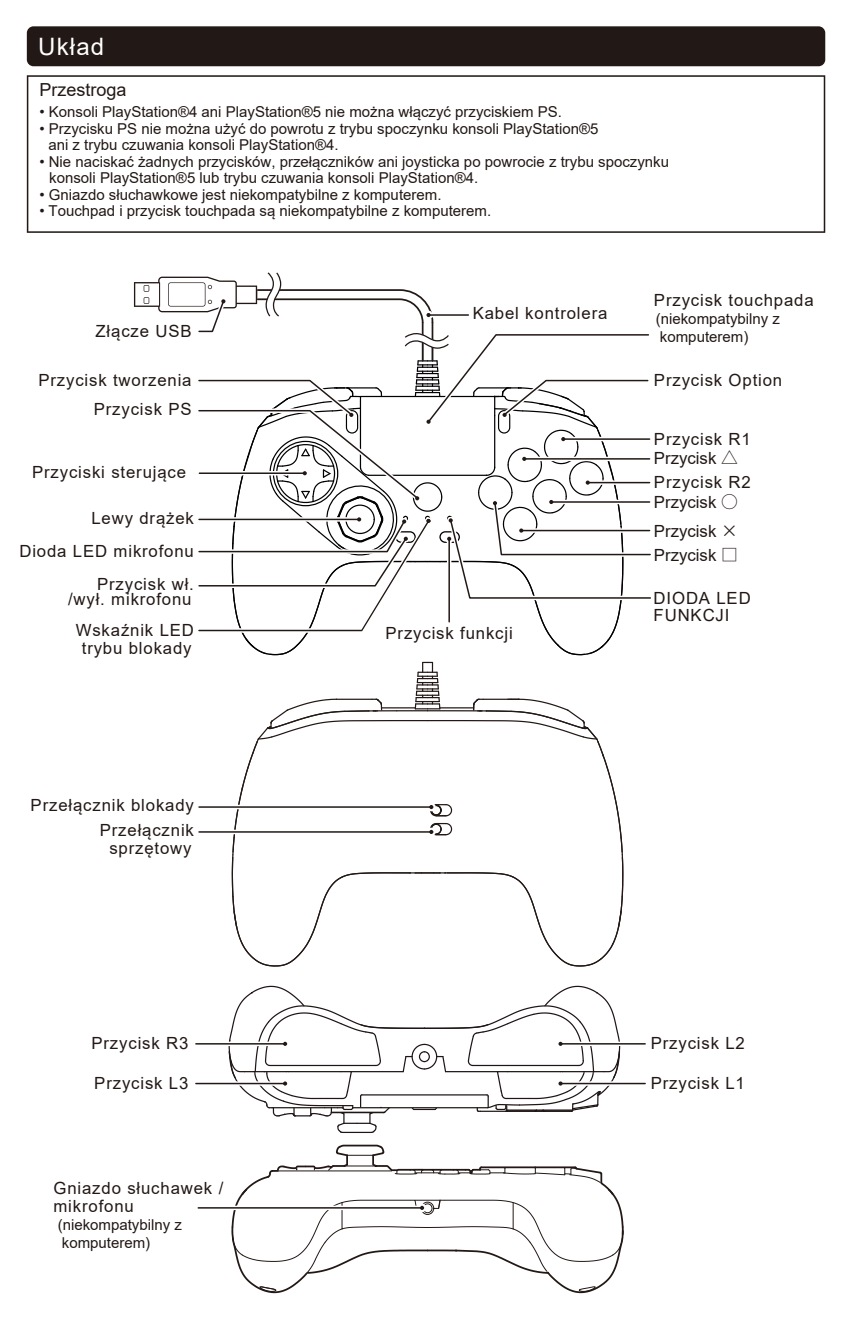
<style>
.page{position:relative;width:852px;height:1320px;background:#fff}
.page>*{position:absolute;margin:0;border:0;box-sizing:border-box;transform-origin:0 0}
.t1{font:24px "Arial";letter-spacing:.05em;color:#fff}
.t2{font:18px "Arial";color:#221815}
.t3{font:16.8px/24.9px "Arial";letter-spacing:.05em;color:#221815;text-align:right}
.t4{font:16.8px "Arial";color:#221815}
.t5{font:15px/18px "Arial";color:#221815}
.s1{font-family:"Koz Go Pr 6 N"}
</style>
<div class="page">
<div style="left:27px;top:26px;width:798px;height:40px;background:#221815;border-radius:7px"></div>
<svg style="left:196px;top:1044px;width:32px;height:1px"></svg>
<hr style="left:196px;top:1043px;width:89px;height:1px;background:#221815">
<svg style="left:621px;top:1044px;width:24px;height:1px"></svg>
<hr style="left:561px;top:1043px;width:84px;height:1px;background:#221815">
<svg style="left:621px;top:1084px;width:24px;height:1px"></svg>
<hr style="left:561px;top:1082px;width:84px;height:2px;background:#221815">
<svg style="left:196px;top:1084px;width:32px;height:1px"></svg>
<hr style="left:196px;top:1082px;width:89px;height:2px;background:#221815">
<svg style="left:228px;top:985px;width:393px;height:148px"></svg>
<svg style="left:197px;top:829px;width:236px;height:5px"></svg>
<hr style="left:198px;top:831px;width:234px;height:1px;background:#fff">
<svg style="left:231px;top:662px;width:393px;height:305px"></svg>
<svg style="left:198px;top:1208px;width:33px;height:1px"></svg>
<hr style="left:198px;top:1207px;width:224px;height:1px;background:#221815">
<svg style="left:231px;top:1144px;width:393px;height:150px"></svg>
<svg style="left:134px;top:272px;width:517px;height:384px"></svg>
<svg style="left:27px;top:75px;width:798px;height:158px"></svg>
<h1 class="t1" style="left:38px;top:30px;width:68px">Układ</h1>
<p class="t2" style="left:39px;top:77px;width:89px">Przestroga</p>
<p class="t5" style="left:39px;top:103px;width:524px">• Konsoli PlayStation®4 ani PlayStation®5 nie można włączyć przyciskiem PS.</p>
<p class="t5" style="left:48px;top:120px;width:552px;line-height:16.5px;text-indent:-9px">• Przycisku PS nie można użyć do powrotu z trybu spoczynku konsoli PlayStation®5 ani z trybu czuwania konsoli PlayStation®4.</p>
<p class="t5" style="left:49px;top:153px;width:621px;line-height:16.5px;text-indent:-10px">• Nie naciskać żadnych przycisków, przełączników ani joysticka po powrocie z trybu spoczynku konsoli PlayStation®5 lub trybu czuwania konsoli PlayStation®4.</p>
<p class="t5" style="left:39px;top:185px;width:404px">• Gniazdo słuchawkowe jest niekompatybilne z komputerem.</p>
<p class="t5" style="left:39px;top:202px;width:453px">• Touchpad i przycisk touchpada są niekompatybilne z komputerem.</p>
<p class="t3" style="left:96px;top:318px;width:98px">Złącze USB</p>
<p class="t3" style="left:39px;top:366px;width:155px;line-height:28.8px">Przycisk tworzenia<br>Przycisk PS</p>
<p class="t3" style="left:32px;top:459px;width:155px">Przyciski sterujące</p>
<p class="t3" style="left:91px;top:506px;width:104px">Lewy drążek</p>
<p class="t3" style="left:473px;top:301px;width:136px">Kabel kontrolera</p>
<p class="t3" style="left:654px;top:287px;width:161px">Przycisk touchpada</p>
<p class="t5" style="left:656px;top:309px;width:126px">(niekompatybilny z komputerem)</p>
<p class="t3" style="left:654px;top:368px;width:130px">Przycisk Option</p>
<p class="t3" style="left:654px;top:426px;width:98px">Przycisk R1</p>
<p class="t3" style="left:654px;top:447px;width:98px;line-height:23.4px;text-align:left">Przycisk <span class="s1">△<br></span>Przycisk R2</p>
<p class="t4" style="left:654px;top:490px;width:85px">Przycisk <span class="s1">○</span></p>
<p class="t4" style="left:654px;top:519px;width:85px">Przycisk <span class="s1">×</span></p>
<p class="t3" style="left:19px;top:535px;width:176px;line-height:32.4px">Dioda LED mikrofonu<br>Przycisk wł.</p>
<p class="t3" style="left:68px;top:586px;width:125px">/wył. mikrofonu</p>
<p class="t3" style="left:654px;top:589px;width:99px;line-height:17.1px;text-align:left">DIODA LED<br>FUNKCJI</p>
<p class="t4" style="left:654px;top:543px;width:85px">Przycisk <span class="s1">□</span></p>
<p class="t3" style="left:76px;top:617px;width:120px">Wskaźnik LED</p>
<p class="t3" style="left:386px;top:621px;width:129px">Przycisk funkcji</p>
<p class="t3" style="left:82px;top:635px;width:111px">trybu blokady</p>
<p class="t3" style="left:31px;top:793px;width:165px">Przełącznik blokady<br>Przełącznik</p>
<p class="t3" style="left:109px;top:836px;width:84px">sprzętowy</p>
<p class="t3" style="left:92px;top:1030px;width:98px">Przycisk R3</p>
<p class="t3" style="left:94px;top:1070px;width:96px">Przycisk L3</p>
<p class="t3" style="left:53px;top:1179px;width:171px;line-height:18px;text-align:left">Gniazdo słuchawek / mikrofonu</p>
<p class="t5" style="left:58px;top:1215px;width:126px">(niekompatybilny z komputerem)</p>
<p class="t3" style="left:651px;top:1030px;width:96px">Przycisk L2</p>
<p class="t3" style="left:651px;top:1070px;width:96px">Przycisk L1</p>
</div>
